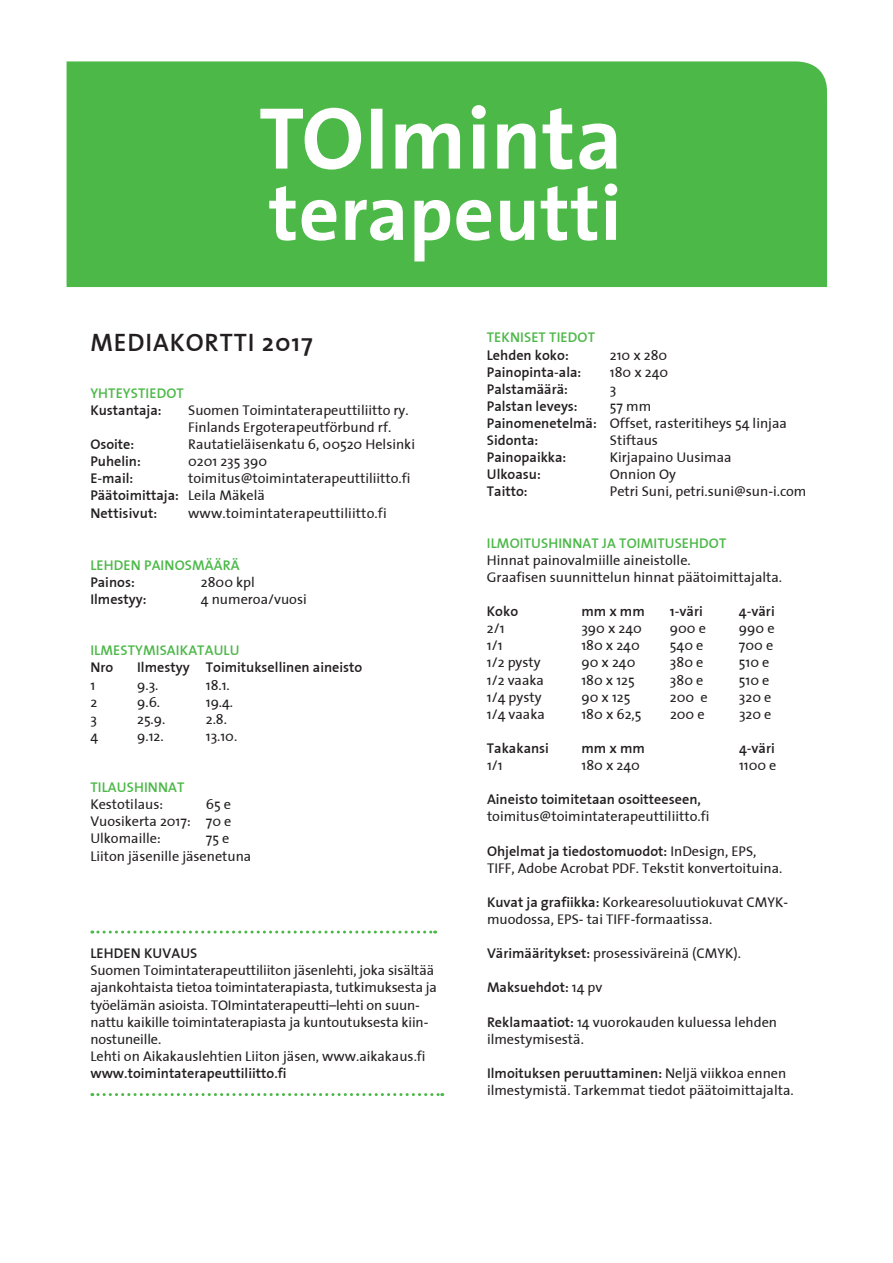
<style>
.page{position:relative;width:893px;height:1263px;background:#fff}
.page>*{position:absolute;margin:0;border:0;box-sizing:border-box;transform-origin:0 0}
.t1{font:600 25.5px "The Sans";letter-spacing:.035em;color:#231f20}
.t2{font:14.25px/17.1px "The Sans";color:#231f20}
.t3{font:600 14.25px "The Sans";color:#231f20}
.t4{font:600 14.25px "The Sans";letter-spacing:.01em;color:#4cb848}
.s1{font-weight:600}
.s2{font-weight:400}
</style>
<div class="page">
<svg style="left:92px;top:930px;width:344px;height:3px"></svg>
<svg style="left:92px;top:1093px;width:351px;height:3px"></svg>
<div style="left:67px;top:61px;width:761px;height:226px;background:#4cb848"></div>
<svg style="left:269px;top:183px;width:348px;height:78px"></svg>
<svg style="left:260px;top:105px;width:356px;height:65px"></svg>
<h1 class="t1" style="left:90px;top:321px;width:224px">MEDIAKORTTI 2017</h1>
<p class="t4" style="left:90px;top:381px;width:95px">YHTEYSTIEDOT</p>
<p class="t3" style="left:90px;top:398px;width:73px">Kustantaja:</p>
<p class="t2" style="left:188px;top:401px;width:222px">Suomen Toimintaterapeuttiliitto ry.<br>Finlands Ergoterapeutförbund rf.</p>
<p class="t3" style="left:90px;top:432px;width:45px">Osoite:</p>
<p class="t2" style="left:188px;top:435px;width:228px">Rautatieläisenkatu 6, 00520 Helsinki</p>
<p class="t3" style="left:90px;top:450px;width:52px">Puhelin:</p>
<p class="t2" style="left:188px;top:452px;width:81px">0201 235 390</p>
<p class="t3" style="left:90px;top:467px;width:44px">E-mail:</p>
<p class="t2" style="left:90px;top:470px;width:322px;text-indent:98px">toimitus@toimintaterapeuttiliitto.fi<br><span class="s1">Päätoimittaja:</span> Leila Mäkelä<br><span class="s1">Nettisivut:</span></p>
<p class="t2" style="left:188px;top:504px;width:200px">www.toimintaterapeuttiliitto.fi</p>
<p class="t4" style="left:90px;top:553px;width:151px">LEHDEN PAINOSMÄÄRÄ</p>
<p class="t3" style="left:90px;top:570px;width:46px">Painos:</p>
<p class="t2" style="left:201px;top:573px;width:55px">2800 kpl</p>
<p class="t3" style="left:90px;top:587px;width:58px">Ilmestyy:</p>
<p class="t2" style="left:201px;top:590px;width:107px">4 numeroa/vuosi</p>
<p class="t4" style="left:90px;top:639px;width:151px">ILMESTYMISAIKATAULU</p>
<p class="t3" style="left:90px;top:656px;width:24px">Nro</p>
<p class="t3" style="left:137px;top:656px;width:227px">Ilmestyy Toimituksellinen aineisto</p>
<p class="t2" style="left:90px;top:676px;width:6px">1</p>
<p class="t2" style="left:137px;top:676px;width:23px">9.3.</p>
<p class="t2" style="left:206px;top:676px;width:25px">18.1.</p>
<p class="t2" style="left:90px;top:693px;width:8px">2</p>
<p class="t2" style="left:137px;top:693px;width:25px">9.6.</p>
<p class="t2" style="left:206px;top:693px;width:29px">19.4.</p>
<p class="t2" style="left:90px;top:710px;width:8px">3</p>
<p class="t2" style="left:137px;top:710px;width:30px">25.9.</p>
<p class="t2" style="left:206px;top:710px;width:23px">2.8.</p>
<p class="t2" style="left:90px;top:727px;width:9px">4</p>
<p class="t2" style="left:137px;top:727px;width:28px">9.12.</p>
<p class="t2" style="left:206px;top:727px;width:33px">13.10.</p>
<p class="t4" style="left:90px;top:775px;width:96px">TILAUSHINNAT</p>
<p class="t2" style="left:90px;top:795px;width:74px">Kestotilaus:</p>
<p class="t2" style="left:90px;top:795px;width:143px;text-align:justify;text-indent:115px">65 e Vuosikerta 2017: 70 e Ulkomaille:</p>
<p class="t2" style="left:90px;top:830px;width:163px;text-indent:115px">75 e<br>Liiton jäsenille jäsenetuna</p>
<p class="t3" style="left:90px;top:941px;width:109px">LEHDEN KUVAUS</p>
<p class="t2" style="left:90px;top:961px;width:348px">Suomen Toimintaterapeuttiliiton jäsenlehti, joka sisältää ajankohtaista tietoa toimintaterapiasta, tutkimuksesta ja työelämän asioista. TOImintaterapeutti–lehti on suun&shy;nattu kaikille toimintaterapiasta ja kuntoutuksesta kiin&shy;nostuneille.<br>Lehti on Aikakauslehtien Liiton jäsen, www.aikakaus.fi</p>
<p class="t3" style="left:90px;top:1061px;width:198px">www.toimintaterapeuttiliitto.fi</p>
<p class="t4" style="left:487px;top:326px;width:110px">TEKNISET TIEDOT</p>
<p class="t3" style="left:487px;top:343px;width:83px">Lehden koko:</p>
<p class="t2" style="left:610px;top:346px;width:59px">210 x 280</p>
<p class="t3" style="left:487px;top:360px;width:96px">Painopinta-ala:</p>
<p class="t2" style="left:610px;top:363px;width:60px">180 x 240</p>
<p class="t3" style="left:487px;top:377px;width:83px">Palstamäärä:</p>
<p class="t2" style="left:610px;top:380px;width:8px">3</p>
<p class="t3" style="left:487px;top:394px;width:92px">Palstan leveys:</p>
<p class="t2" style="left:487px;top:397px;width:301px;text-indent:123px">57 mm<br><span class="s1">Painomenetelmä:</span> Offset, rasteritiheys 54 linjaa<br><span class="s1">Sidonta:</span></p>
<p class="t2" style="left:610px;top:431px;width:50px">Stiftaus</p>
<p class="t3" style="left:487px;top:445px;width:81px">Painopaikka:</p>
<p class="t2" style="left:610px;top:448px;width:123px">Kirjapaino Uusimaa</p>
<p class="t3" style="left:487px;top:463px;width:55px">Ulkoasu:</p>
<p class="t2" style="left:610px;top:465px;width:68px">Onnion Oy</p>
<p class="t3" style="left:487px;top:480px;width:42px">Taitto:</p>
<p class="t2" style="left:610px;top:483px;width:198px">Petri Suni, petri.suni@sun-i.com</p>
<p class="t4" style="left:487px;top:531px;width:241px">ILMOITUSHINNAT JA TOIMITUSEHDOT</p>
<p class="t2" style="left:487px;top:551px;width:297px">Hinnat painovalmiille aineistolle.<br>Graafisen suunnittelun hinnat päätoimittajalta.</p>
<p class="t3" style="left:487px;top:599px;width:33px">Koko</p>
<p class="t3" style="left:581px;top:599px;width:65px">mm x mm</p>
<p class="t3" style="left:670px;top:599px;width:34px">1-väri</p>
<p class="t3" style="left:739px;top:599px;width:37px">4-väri</p>
<p class="t2" style="left:487px;top:619px;width:19px">2/1</p>
<p class="t2" style="left:581px;top:619px;width:62px">390 x 240</p>
<p class="t2" style="left:670px;top:619px;width:38px">900 e</p>
<p class="t2" style="left:739px;top:619px;width:37px">990 e</p>
<p class="t2" style="left:487px;top:636px;width:17px">1/1</p>
<p class="t2" style="left:581px;top:636px;width:60px">180 x 240</p>
<p class="t2" style="left:670px;top:636px;width:35px">540 e</p>
<p class="t2" style="left:739px;top:636px;width:36px">700 e</p>
<p class="t2" style="left:487px;top:654px;width:55px">1/2 pysty</p>
<p class="t2" style="left:581px;top:654px;width:55px">90 x 240</p>
<p class="t2" style="left:670px;top:654px;width:35px">380 e</p>
<p class="t2" style="left:739px;top:654px;width:32px">510 e</p>
<p class="t2" style="left:487px;top:671px;width:58px">1/2 vaaka</p>
<p class="t2" style="left:581px;top:671px;width:55px">180 x 125</p>
<p class="t2" style="left:670px;top:671px;width:35px">380 e</p>
<p class="t2" style="left:739px;top:671px;width:32px">510 e</p>
<p class="t2" style="left:487px;top:688px;width:56px">1/4 pysty</p>
<p class="t2" style="left:581px;top:688px;width:50px">90 x 125</p>
<p class="t2" style="left:670px;top:688px;width:39px">200 e</p>
<p class="t2" style="left:739px;top:688px;width:34px">320 e</p>
<p class="t2" style="left:487px;top:705px;width:59px">1/4 vaaka</p>
<p class="t2" style="left:581px;top:705px;width:62px">180 x 62,5</p>
<p class="t2" style="left:670px;top:705px;width:36px">200 e</p>
<p class="t2" style="left:739px;top:705px;width:34px">320 e</p>
<p class="t3" style="left:487px;top:736px;width:64px">Takakansi</p>
<p class="t3" style="left:581px;top:736px;width:65px">mm x mm</p>
<p class="t3" style="left:739px;top:736px;width:37px">4-väri</p>
<p class="t2" style="left:487px;top:756px;width:17px">1/1</p>
<p class="t2" style="left:581px;top:756px;width:60px">180 x 240</p>
<p class="t2" style="left:739px;top:756px;width:39px">1100 e</p>
<p class="t3" style="left:487px;top:787px;width:215px">Aineisto toimitetaan osoitteeseen,</p>
<p class="t2" style="left:487px;top:807px;width:224px">toimitus@toimintaterapeuttiliitto.fi</p>
<p class="t2" style="left:487px;top:842px;width:297px"><span class="s1">Ohjelmat ja tiedostomuodot:</span> InDesign, EPS,<br>TIFF, Adobe Acrobat PDF. Tekstit konvertoituina.</p>
<p class="t2" style="left:487px;top:893px;width:303px"><span class="s1">Kuvat ja grafiikka:</span> Korkearesoluutiokuvat CMYK&shy;muodossa, EPS- tai TIFF-formaatissa.</p>
<p class="t2" style="left:487px;top:944px;width:256px"><span class="s1">Värimääritykset:</span> prosessiväreinä (CMYK).</p>
<p class="t3" style="left:487px;top:976px;width:117px">Maksuehdot: <span class="s2">14 pv</span></p>
<p class="t2" style="left:487px;top:1013px;width:292px"><span class="s1">Reklamaatiot:</span> 14 vuorokauden kuluessa lehden ilmestymisestä.</p>
<p class="t2" style="left:487px;top:1064px;width:308px"><span class="s1">Ilmoituksen peruuttaminen:</span> Neljä viikkoa ennen ilmestymistä. Tarkemmat tiedot päätoimittajalta.</p>
</div>
